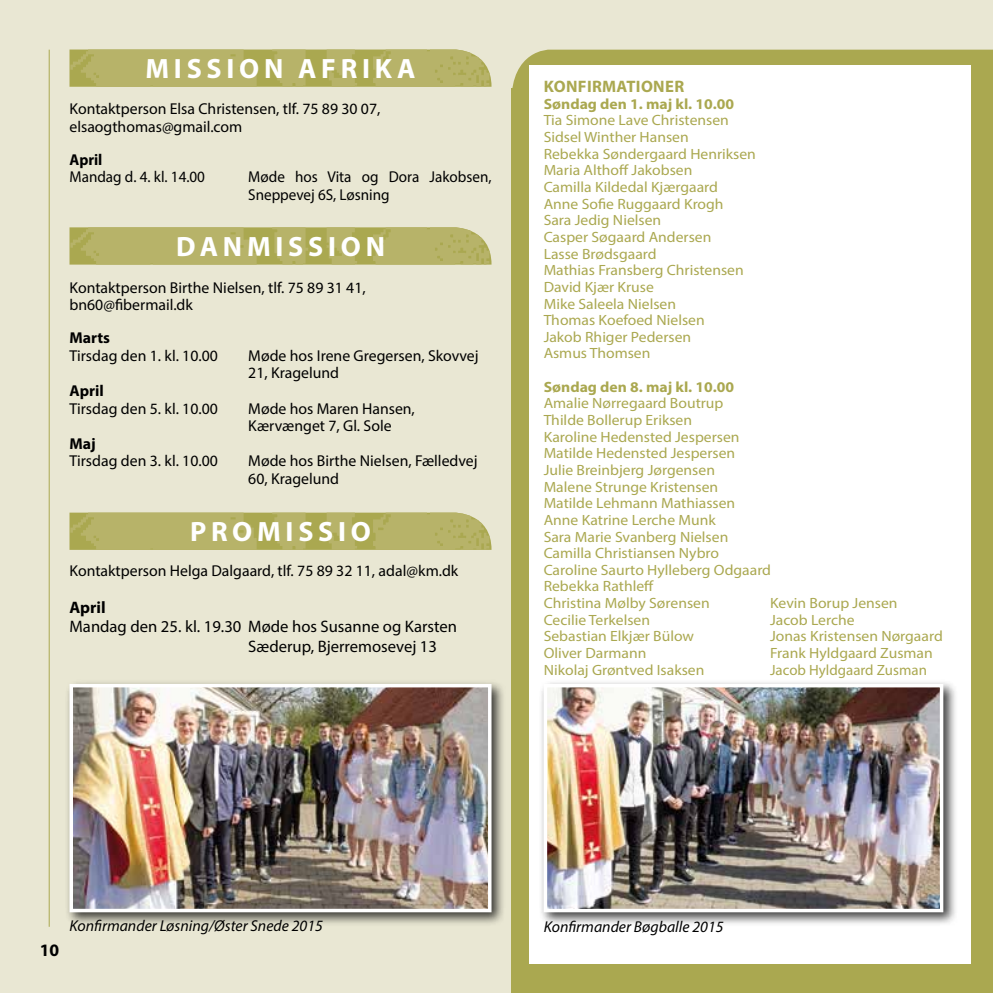
<style>
.page{position:relative;width:993px;height:993px;background:#fff}
.page>*{position:absolute;margin:0;border:0;box-sizing:border-box;transform-origin:0 0}
.t1{font:700 28px "Myriad Pro";letter-spacing:.17em;color:#fff}
.t2{font:700 17.5px "Myriad Pro";color:#000}
.t3{font:16.62px/19.2px "Myriad Pro";color:#000}
.t4{font:700 16.62px "Myriad Pro";letter-spacing:.02em;color:#aaa850}
.t5{font:700 16.62px "Myriad Pro";color:#000}
.t6{font:15.75px/17.5px "Myriad Pro";color:#000}
.t7{font:15.75px/17.5px "Myriad Pro";color:#000;scale:.96 1}
.t8{font:italic 15.75px "Myriad Pro";color:#000}
.t9{font:700 15.75px "Myriad Pro";color:#000}
.t10{font:700 15.75px "Myriad Pro";color:#000;scale:.96 1}
.t11{font:14.88px/16.6px "Myriad Pro";color:#aaa850;scale:1.05 1}
.t12{font:700 14.88px "Myriad Pro";color:#aaa850;scale:1.05 1}
</style>
<div class="page">
<div style="left:0;top:0;width:992px;height:992px;background:#e9e7d3"></div>
<div style="left:511px;top:88px;width:481px;height:904px;background:#aaa850"></div>
<div style="left:512px;top:50px;width:480px;height:52px;background:#aaa850"></div>
<div style="left:528px;top:65px;width:442px;height:898px;background:#fff"></div>
<hr style="left:49px;top:50px;width:1px;height:876px;background:#aaa850">
<img style="left:69px;top:227px;width:422px;height:37px">
<img style="left:69px;top:512px;width:422px;height:37px">
<img style="left:69px;top:49px;width:422px;height:38px">
<div style="left:65px;top:679px;width:441px;height:247px;background:#000;opacity:.75"></div>
<img style="left:74px;top:688px;width:412px;height:219px">
<div style="left:69px;top:683px;width:422px;height:229px;border:4px solid #fff"></div>
<div style="left:539px;top:679px;width:418px;height:247px;background:#000;opacity:.75"></div>
<img style="left:548px;top:688px;width:390px;height:219px">
<div style="left:543px;top:683px;width:400px;height:229px;border:4px solid #fff"></div>
<h1 class="t1" style="left:145px;top:50px;width:271px">MISSION AFRIKA</h1>
<p class="t6" style="left:69px;top:100px;width:312px">Kontaktperson Elsa Christensen, tlf. 75 89 30 07, elsaogthomas@gmail.com</p>
<p class="t10" style="left:69px;top:149px;width:36px">April</p>
<p class="t7" style="left:69px;top:168px;width:143px">Mandag d. 4. kl. 14.00</p>
<p class="t7" style="left:248px;top:168px;width:255px">Møde hos Vita og Dora Jakobsen,<br>Sneppevej 6S, Løsning</p>
<h1 class="t1" style="left:176px;top:228px;width:210px">DANMISSION</h1>
<p class="t6" style="left:69px;top:278px;width:297px">Kontaktperson Birthe Nielsen, tlf. 75 89 31 41, bn60@fibermail.dk</p>
<p class="t9" style="left:69px;top:328px;width:42px">Marts</p>
<p class="t6" style="left:69px;top:346px;width:150px">Tirsdag den 1. kl. 10.00</p>
<p class="t6" style="left:248px;top:346px;width:232px">Møde hos Irene Gregersen, Skovvej<br>21, Kragelund</p>
<p class="t9" style="left:69px;top:380px;width:36px">April</p>
<p class="t6" style="left:69px;top:399px;width:150px">Tirsdag den 5. kl. 10.00</p>
<p class="t6" style="left:248px;top:399px;width:168px">Møde hos Maren Hansen,<br>Kærvænget 7, Gl. Sole</p>
<p class="t9" style="left:69px;top:433px;width:28px">Maj</p>
<p class="t6" style="left:69px;top:451px;width:150px">Tirsdag den 3. kl. 10.00</p>
<p class="t6" style="left:248px;top:451px;width:231px">Møde hos Birthe Nielsen, Fælledvej<br>60, Kragelund</p>
<h1 class="t1" style="left:190px;top:513px;width:182px">PROMISSIO</h1>
<p class="t6" style="left:69px;top:562px;width:390px">Kontaktperson Helga Dalgaard, tlf. 75 89 32 11, adal@km.dk</p>
<p class="t5" style="left:69px;top:596px;width:38px">April</p>
<p class="t3" style="left:248px;top:616px;width:210px;text-indent:-179px">Mandag den 25. kl. 19.30 Møde hos Susanne og Karsten<br>Sæderup, Bjerremosevej 13</p>
<p class="t4" style="left:543px;top:76px;width:142px">KONFIRMATIONER</p>
<p class="t12" style="left:543px;top:94px;width:183px">Søndag den 1. maj kl. 10.00</p>
<p class="t11" style="left:543px;top:112px;width:203px">Tia Simone Lave Christensen<br>Sidsel Winther Hansen<br>Rebekka Søndergaard Henriksen<br>Maria Althoff Jakobsen<br>Camilla Kildedal Kjærgaard<br>Anne Sofie Ruggaard Krogh<br>Sara Jedig Nielsen<br>Casper Søgaard Andersen<br>Lasse Brødsgaard<br>Mathias Fransberg Christensen<br>David Kjær Kruse<br>Mike Saleela Nielsen<br>Thomas Koefoed Nielsen<br>Jakob Rhiger Pedersen<br>Asmus Thomsen</p>
<p class="t12" style="left:543px;top:377px;width:183px">Søndag den 8. maj kl. 10.00</p>
<p class="t11" style="left:543px;top:394px;width:218px">Amalie Nørregaard Boutrup<br>Thilde Bollerup Eriksen<br>Karoline Hedensted Jespersen<br>Matilde Hedensted Jespersen<br>Julie Breinbjerg Jørgensen<br>Malene Strunge Kristensen<br>Matilde Lehmann Mathiassen<br>Anne Katrine Lerche Munk<br>Sara Marie Svanberg Nielsen<br>Camilla Christiansen Nybro<br>Caroline Saurto Hylleberg Odgaard<br>Rebekka Rathleff<br>Christina Mølby Sørensen<br>Cecilie Terkelsen<br>Sebastian Elkjær Bülow<br>Oliver Darmann<br>Nikolaj Grøntved Isaksen</p>
<p class="t11" style="left:769px;top:594px;width:166px">Kevin Borup Jensen<br>Jacob Lerche<br>Jonas Kristensen Nørgaard<br>Frank Hyldgaard Zusman<br>Jacob Hyldgaard Zusman</p>
<p class="t2" style="left:40px;top:938px;width:21px">10</p>
<p class="t8" style="left:69px;top:915px;width:255px">Konfirmander Løsning/Øster Snede 2015</p>
<p class="t8" style="left:543px;top:916px;width:181px">Konfirmander Bøgballe 2015</p>
</div>
